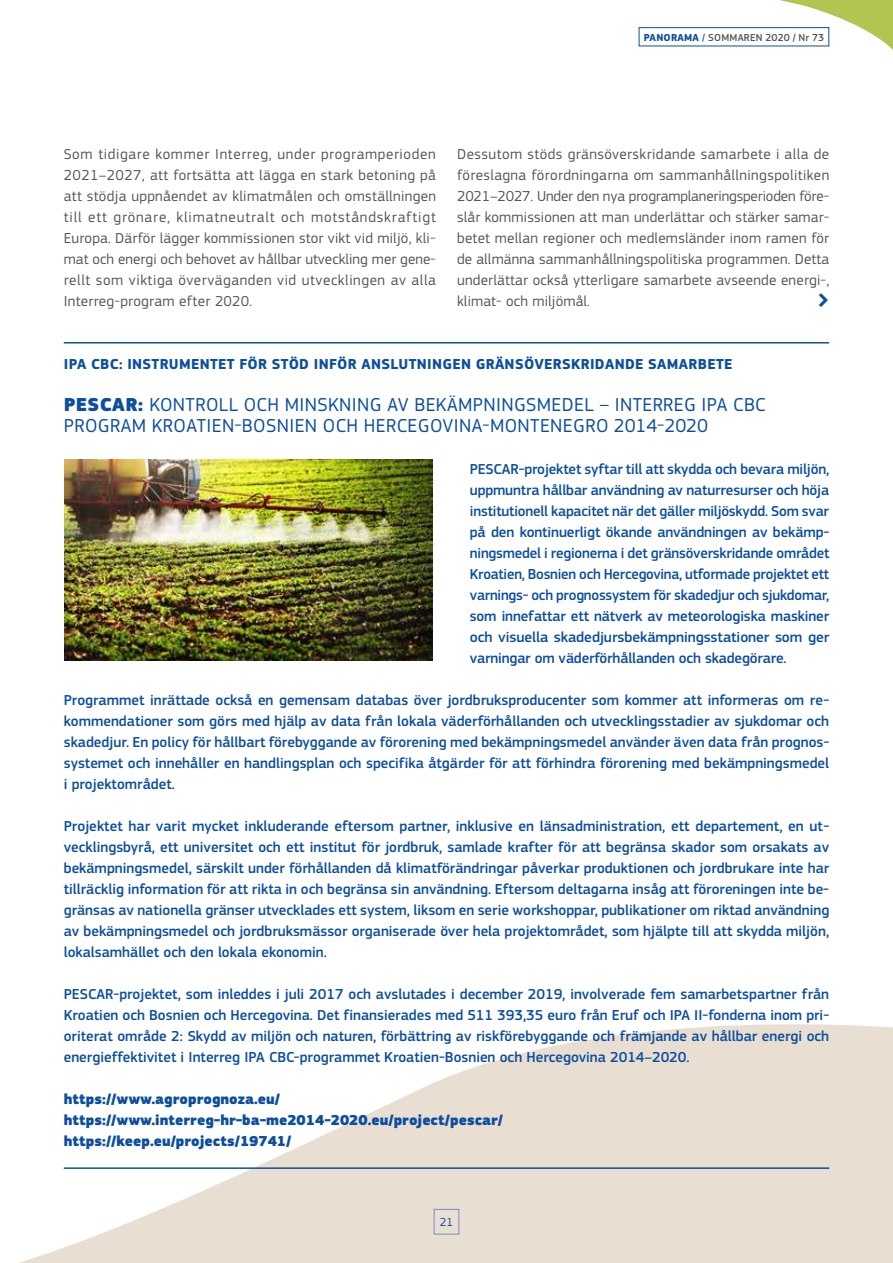
<style>
.page{position:relative;width:893px;height:1263px;background:#fff}
.page>*{position:absolute;margin:0;border:0;box-sizing:border-box;transform-origin:0 0}
.t1{font:19.5px/21px "EC Square Sans Pro";letter-spacing:.02em;color:#0d4f9e}
.t2{font:500 15px/21px "EC Square Sans Pro";color:#0d4f9e;text-align:justify}
.t3{font:15px/21px "EC Square Sans Pro";letter-spacing:.02em;color:#575756;text-align:justify}
.t4{font:900 15px/21px "EC Square Sans Pro";color:#0d4f9e}
.t5{font:700 15px "EC Square Sans Pro";letter-spacing:.02em;color:#0d4f9e}
.t6{font:12px "EC Square Sans Pro";color:#0d4f9e}
.t7{font:500 10.5px "EC Square Sans Pro";letter-spacing:.02em;color:#575756}
.s1{font-weight:700;color:#0d4f9e}
.s2{color:#0d4f9e}
.s3{font-weight:900}
</style>
<div class="page">
<svg style="left:19px;top:1024px;width:874px;height:239px;fill:#e9ded2"></svg>
<svg style="left:638px;top:0;width:255px;height:50px"></svg>
<div style="left:434px;top:1209px;width:25px;height:25px;border:1px solid #7a8cc6"></div>
<hr style="left:64px;top:342px;width:765px;height:1px;background:#0d4f9e">
<hr style="left:64px;top:1167px;width:765px;height:2px;background:#0d4f9e">
<img style="left:65px;top:460px;width:368px;height:200px">
<div style="left:639px;top:28px;width:190px;height:18px;background:#fff"></div>
<div style="left:639px;top:27px;width:190px;height:19px;border:1px solid #0d4f9e"></div>
<p class="t7" style="left:644px;top:31px;width:182px"><span class="s1">PANORAMA</span> <span class="s2">/</span> SOMMAREN 2020 <span class="s2">/</span> Nr 73</p>
<p class="t3" style="left:64px;top:144px;width:374px">Som tidigare kommer Interreg, under programperioden 2021–2027, att fortsätta att lägga en stark betoning på att stödja uppnåendet av klimatmålen och omställningen till ett grönare, klimatneutralt och motståndskraftigt Europa. Därför lägger kommissionen stor vikt vid miljö, kli&shy;mat och energi och behovet av hållbar utveckling mer gene&shy;rellt som viktiga överväganden vid utvecklingen av alla Interreg-program efter 2020.</p>
<p class="t3" style="left:457px;top:144px;width:374px">Dessutom stöds gränsöverskridande samarbete i alla de föreslagna förordningarna om sammanhållningspolitiken 2021–2027. Under den nya programplaneringsperioden före&shy;slår kommissionen att man underlättar och stärker samar&shy;betet mellan regioner och medlemsländer inom ramen för de allmänna sammanhållningspolitiska programmen. Detta underlättar också ytterligare samarbete avseende energi-, klimat- och miljömål.</p>
<p class="t5" style="left:64px;top:355px;width:670px">IPA CBC: INSTRUMENTET FÖR STÖD INFÖR ANSLUTNINGEN GRÄNSÖVERSKRIDANDE SAMARBETE</p>
<h1 class="t1" style="left:64px;top:394px;width:703px"><span class="s3">PESCAR:</span> KONTROLL OCH MINSKNING AV BEKÄMPNINGSMEDEL – INTERREG IPA CBC<br>PROGRAM KROATIEN-BOSNIEN OCH HERCEGOVINA-MONTENEGRO 2014-2020</h1>
<p class="t2" style="left:470px;top:459px;width:361px">PESCAR-projektet syftar till att skydda och bevara miljön, uppmuntra hållbar användning av naturresurser och höja institutionell kapacitet när det gäller miljöskydd. Som svar på den kontinuerligt ökande användningen av bekämp&shy;ningsmedel i regionerna i det gränsöverskridande området Kroatien, Bosnien och Hercegovina, utformade projektet ett varnings- och prognossystem för skadedjur och sjukdomar, som innefattar ett nätverk av meteorologiska maskiner och visuella skadedjursbekämpningsstationer som ger varningar om väderförhållanden och skadegörare.</p>
<p class="t2" style="left:64px;top:690px;width:767px">Programmet inrättade också en gemensam databas över jordbruksproducenter som kommer att informeras om re&shy;kommendationer som görs med hjälp av data från lokala väderförhållanden och utvecklingsstadier av sjukdomar och skadedjur. En policy för hållbart förebyggande av förorening med bekämpningsmedel använder även data från prognos&shy;systemet och innehåller en handlingsplan och specifika åtgärder för att förhindra förorening med bekämpningsmedel i projektområdet.</p>
<p class="t2" style="left:64px;top:816px;width:767px">Projektet har varit mycket inkluderande eftersom partner, inklusive en länsadministration, ett departement, en ut&shy;vecklingsbyrå, ett universitet och ett institut för jordbruk, samlade krafter för att begränsa skador som orsakats av bekämpningsmedel, särskilt under förhållanden då klimatförändringar påverkar produktionen och jordbrukare inte har tillräcklig information för att rikta in och begränsa sin användning. Eftersom deltagarna insåg att föroreningen inte be&shy;gränsas av nationella gränser utvecklades ett system, liksom en serie workshoppar, publikationer om riktad användning av bekämpningsmedel och jordbruksmässor organiserade över hela projektområdet, som hjälpte till att skydda miljön, lokalsamhället och den lokala ekonomin.</p>
<p class="t2" style="left:64px;top:984px;width:767px">PESCAR-projektet, som inleddes i juli 2017 och avslutades i december 2019, involverade fem samarbetspartner från Kroatien och Bosnien och Hercegovina. Det finansierades med 511 393,35 euro från Eruf och IPA II-fonderna inom pri&shy;oriterat område 2: Skydd av miljön och naturen, förbättring av riskförebyggande och främjande av hållbar energi och energieffektivitet i Interreg IPA CBC-programmet Kroatien-Bosnien och Hercegovina 2014–2020.</p>
<p class="t4" style="left:64px;top:1089px;width:441px">https://www.agroprognoza.eu/ https://www.interreg-hr-ba-me2014-2020.eu/project/pescar/ https://keep.eu/projects/19741/</p>
<p class="t6" style="left:440px;top:1215px;width:15px">21</p>
</div>
